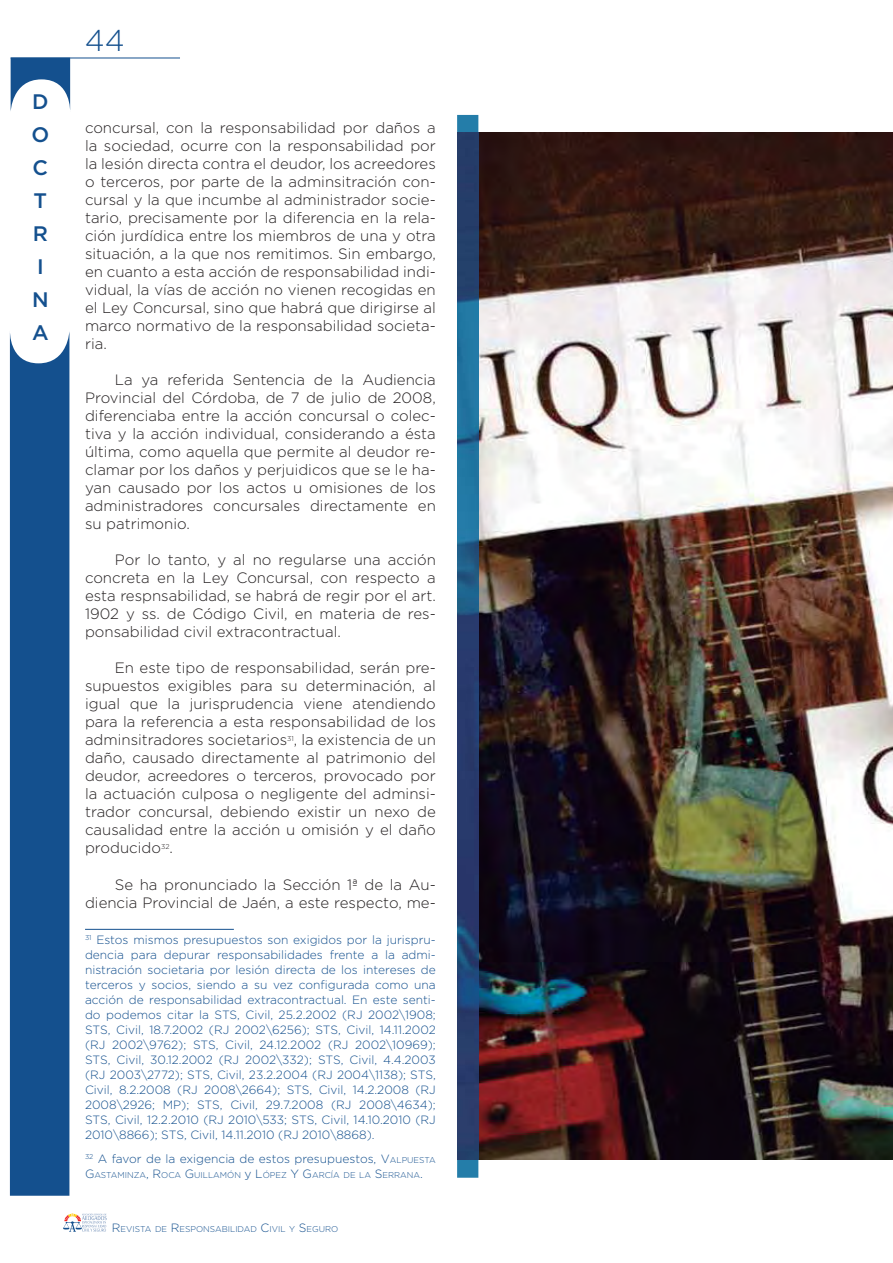
<style>
.page{position:relative;width:893px;height:1263px;background:#fff}
.page>*{position:absolute;margin:0;border:0;box-sizing:border-box;transform-origin:0 0}
.t1{font:300 30px "Gotham";color:#14508e}
.t2{font:500 21px/33px "Gotham";color:#14508e}
.t3{font:300 15px/18px "Gotham";color:#231f20;text-align:justify}
.t4{font:300 12px/15px "Gotham";color:#14508e;text-align:justify}
.t5{font:300 8.4px "Gotham";color:#14508e}
.s1{font-style:inherit}
.s2{font-size:8.4px}
.s3{font-size:12px}
</style>
<div class="page">
<hr style="left:11px;top:58px;width:169px;height:1px;background:#14508e">
<svg style="left:11px;top:58px;width:60px;height:52px"></svg>
<svg style="left:9px;top:333px;width:60px;height:863px;fill:#14508e"></svg>
<svg style="left:63px;top:1213px;width:44px;height:19px"></svg>
<hr style="left:85px;top:929px;width:149px;height:1px;background:#14508e">
<img style="left:478px;top:133px;width:415px;height:1027px">
<svg style="left:457px;top:115px;width:21px;height:1063px"></svg>
<h2 class="t2" style="left:31px;top:87px;width:19px">D<br>O<br>C<br>T<br>R<br>I<br>N<br>A</h2>
<h1 class="t1" style="left:85px;top:29px;width:41px">44</h1>
<p class="t3" style="left:85px;top:120px;width:352px">concursal, con la responsabilidad por daños a la sociedad, ocurre con la responsabilidad por la lesión directa contra el deudor, los acreedores o terceros, por parte de la adminsitración con&shy;cursal y la que incumbe al administrador socie&shy;tario, precisamente por la diferencia en la rela&shy;ción jurdídica entre los miembros de una y otra situación, a la que nos remitimos. Sin embargo, en cuanto a esta acción de responsabilidad indi&shy;vidual, la vías de acción no vienen recogidas en el Ley Concursal, sino que habrá que dirigirse al marco normativo de la responsabilidad societa&shy;ria.</p>
<p class="t3" style="left:85px;top:372px;width:352px;text-indent:30px">La ya referida Sentencia de la Audiencia Provincial del Córdoba, de 7 de julio de 2008, diferenciaba entre la acción concursal o colec&shy;tiva y la acción individual, considerando a ésta última, como aquella que permite al deudor re&shy;clamar por los daños y perjuidicos que se le ha&shy;yan causado por los actos u omisiones de los administradores concursales directamente en su patrimonio.</p>
<p class="t3" style="left:85px;top:552px;width:352px;text-indent:30px">Por lo tanto, y al no regularse una acción concreta en la Ley Concursal, con respecto a esta respnsabilidad, se habrá de regir por el art.<br>1902 y ss. de Código Civil, en materia de res&shy;ponsabilidad civil extracontractual.</p>
<p class="t3" style="left:85px;top:660px;width:352px;text-indent:30px">En este tipo de responsabilidad, serán pre&shy;supuestos exigibles para su determinación, al igual que la jurisprudencia viene atendiendo para la referencia a esta responsabilidad de los adminsitradores societarios<sup>31</sup>, la existencia de un daño, causado directamente al patrimonio del deudor, acreedores o terceros, provocado por la actuación culposa o negligente del adminsi&shy;trador concursal, debiendo existir un nexo de causalidad entre la acción u omisión y el daño producido<sup>32</sup>.</p>
<p class="t3" style="left:85px;top:876px;width:352px;text-align:right">Se ha pronunciado la Sección 1ª de la Au&shy;diencia Provincial de Jaén, a este respecto, me-</p>
<p class="t4" style="left:85px;top:933px;width:352px"><sup>31</sup> Estos mismos presupuestos son exigidos por la jurispru&shy;dencia para depurar responsabilidades frente a la admi&shy;nistración societaria por lesión directa de los intereses de terceros y socios, siendo a su vez configurada como una acción de responsabilidad extracontractual. En este senti&shy;do podemos citar la STS, Civil, 25.2.2002 (RJ 2002\1908; STS, Civil, 18.7.2002 (RJ 2002\6256); STS, Civil, 14.11.2002 (RJ 2002\9762); STS, Civil, 24.12.2002 (RJ 2002\10969); STS, Civil, 30.12.2002 (RJ 2002\332); STS, Civil, 4.4.2003 (RJ 2003\2772); STS, Civil, 23.2.2004 (RJ 2004\1138); STS, Civil, 8.2.2008 (RJ 2008\2664); STS, Civil, 14.2.2008 (RJ 2008\2926; MP); STS, Civil, 29.7.2008 (RJ 2008\4634); STS, Civil, 12.2.2010 (RJ 2010\533; STS, Civil, 14.10.2010 (RJ 2010\8866); STS, Civil, 14.11.2010 (RJ 2010\8868).</p>
<p class="t4" style="left:85px;top:1152px;width:352px"><sup>32</sup> A favor de la exigencia de estos presupuestos, <span class="s1">V</span><span class="s2">ALPUESTA</span></p>
<p class="t5" style="left:85px;top:1172px;width:339px"><span class="s3">G</span>ASTAMINZA<span class="s3">, R</span>OCA <span class="s3">G</span>UILLAMÓN <span class="s3">y</span> <span class="s3">L</span>ÓPEZ <span class="s3">Y G</span>ARCÍA DE LA <span class="s3">S</span>ERRANA<span class="s3">.</span></p>
<p class="t5" style="left:112px;top:1226px;width:228px"><span class="s3">R</span>EVISTA DE <span class="s3">R</span>ESPONSABILIDAD <span class="s3">C</span>IVIL Y <span class="s3">S</span>EGURO</p>
</div>
